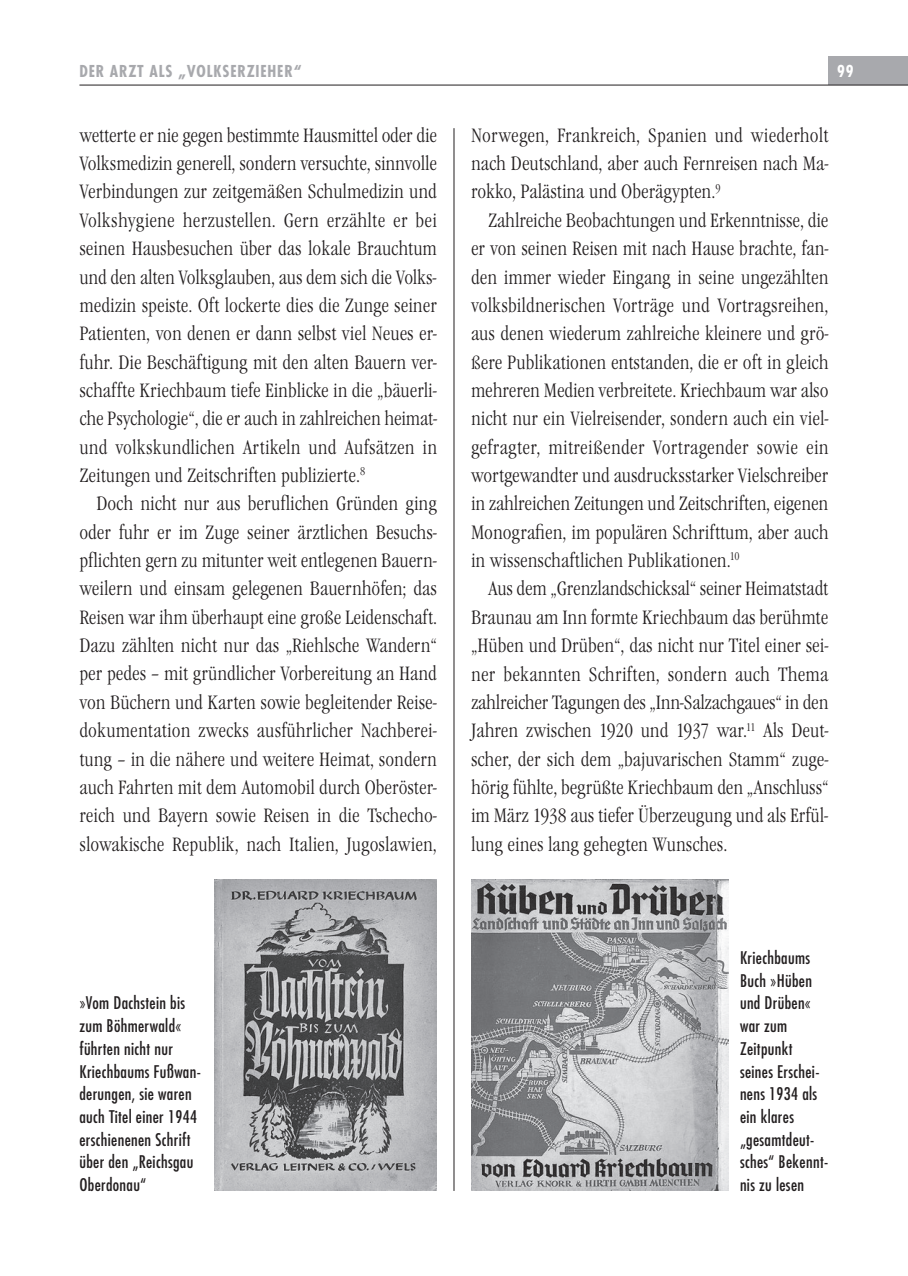
<style>
.page{position:relative;width:908px;height:1276px;background:#fff}
.page>*{position:absolute;margin:0;border:0;box-sizing:border-box;transform-origin:0 0}
.t1{font:20px/28.4px "Garamond Itc T Ligh Cond";color:#231f20;text-align:justify}
.t2{font:condensed 17px/22.6px "Futura";letter-spacing:.02em;color:#231f20}
.t3{font:700 condensed 16px "Futura";letter-spacing:.05em;color:#a8a9ad}
.t4{font:700 condensed 16px "Futura";color:#fff}
</style>
<div class="page">
<hr style="left:453px;top:128px;width:1px;height:1063px;background:#231f20">
<div style="left:828px;top:57px;width:79px;height:28px;background:#a8a9ad"></div>
<hr style="left:79px;top:85px;width:828px;height:1px;background:#231f20">
<img style="left:215px;top:879px;width:222px;height:312px">
<img style="left:471px;top:879px;width:257px;height:312px">
<p class="t3" style="left:79px;top:60px;width:223px">DER ARZT ALS „VOLKSERZIEHER“</p>
<p class="t4" style="left:836px;top:60px;width:18px">99</p>
<p class="t1" style="left:79px;top:121px;width:359px">wetterte er nie gegen bestimmte Hausmittel oder die Volksmedizin generell, sondern versuchte, sinnvolle Verbindungen zur zeitgemäßen Schulmedizin und Volkshygiene herzustellen. Gern erzählte er bei seinen Hausbesuchen über das lokale Brauchtum und den alten Volksglauben, aus dem sich die Volks&shy;medizin speiste. Oft lockerte dies die Zunge seiner Patienten, von denen er dann selbst viel Neues er&shy;fuhr. Die Beschäftigung mit den alten Bauern ver&shy;schaffte Kriechbaum tiefe Einblicke in die „bäuerli&shy;che Psychologie“, die er auch in zahlreichen heimat&shy;und volkskundlichen Artikeln und Aufsätzen in Zeitungen und Zeitschriften publizierte.<sup>8</sup></p>
<p class="t1" style="left:79px;top:490px;width:359px;text-indent:17px">Doch nicht nur aus beruflichen Gründen ging oder fuhr er im Zuge seiner ärztlichen Besuchs&shy;pflichten gern zu mitunter weit entlegenen Bauern&shy;weilern und einsam gelegenen Bauernhöfen; das Reisen war ihm überhaupt eine große Leidenschaft.<br>Dazu zählten nicht nur das „Riehlsche Wandern“ per pedes – mit gründlicher Vorbereitung an Hand von Büchern und Karten sowie begleitender Reise&shy;dokumentation zwecks ausführlicher Nachberei&shy;tung – in die nähere und weitere Heimat, sondern auch Fahrten mit dem Automobil durch Oberöster&shy;reich und Bayern sowie Reisen in die Tschecho&shy;slowakische Republik, nach Italien, Jugoslawien,</p>
<p class="t1" style="left:471px;top:121px;width:359px">Norwegen, Frankreich, Spanien und wiederholt nach Deutschland, aber auch Fernreisen nach Ma&shy;rokko, Palästina und Oberägypten.<sup>9</sup></p>
<p class="t1" style="left:471px;top:206px;width:359px;text-indent:17px">Zahlreiche Beobachtungen und Erkenntnisse, die er von seinen Reisen mit nach Hause brachte, fan&shy;den immer wieder Eingang in seine ungezählten volksbildnerischen Vorträge und Vortragsreihen, aus denen wiederum zahlreiche kleinere und grö&shy;ßere Publikationen entstanden, die er oft in gleich mehreren Medien verbreitete. Kriechbaum war also nicht nur ein Vielreisender, sondern auch ein viel&shy;gefragter, mitreißender Vortragender sowie ein wortgewandter und ausdrucksstarker Vielschreiber in zahlreichen Zeitungen und Zeitschriften, eigenen Monografien, im populären Schrifttum, aber auch in wissenschaftlichen Publikationen.<sup>10</sup></p>
<p class="t1" style="left:471px;top:575px;width:359px;text-indent:17px">Aus dem „Grenzlandschicksal“ seiner Heimatstadt Braunau am Inn formte Kriechbaum das berühmte „Hüben und Drüben“, das nicht nur Titel einer sei&shy;ner bekannten Schriften, sondern auch Thema zahlreicher Tagungen des „Inn-Salzachgaues“ in den Jahren zwischen 1920 und 1937 war.<sup>11</sup> Als Deut&shy;scher, der sich dem „bajuvarischen Stamm“ zuge&shy;hörig fühlte, begrüßte Kriechbaum den „Anschluss“ im März 1938 aus tiefer Überzeugung und als Erfül&shy;lung eines lang gehegten Wunsches.</p>
<p class="t2" style="left:79px;top:991px;width:123px">»Vom Dachstein bis zum Böhmerwald« führten nicht nur<br>Kriechbaums Fußwan&shy;derungen, sie waren auch Titel einer 1944 erschienenen Schrift über den „Reichsgau<br>Oberdonau“</p>
<p class="t2" style="left:739px;top:946px;width:90px">Kriechbaums<br>Buch »Hüben und Drüben« war zum<br>Zeitpunkt seines Erschei&shy;nens 1934 als ein klares „gesamtdeut&shy;sches“ Bekennt&shy;nis zu lesen</p>
</div>
